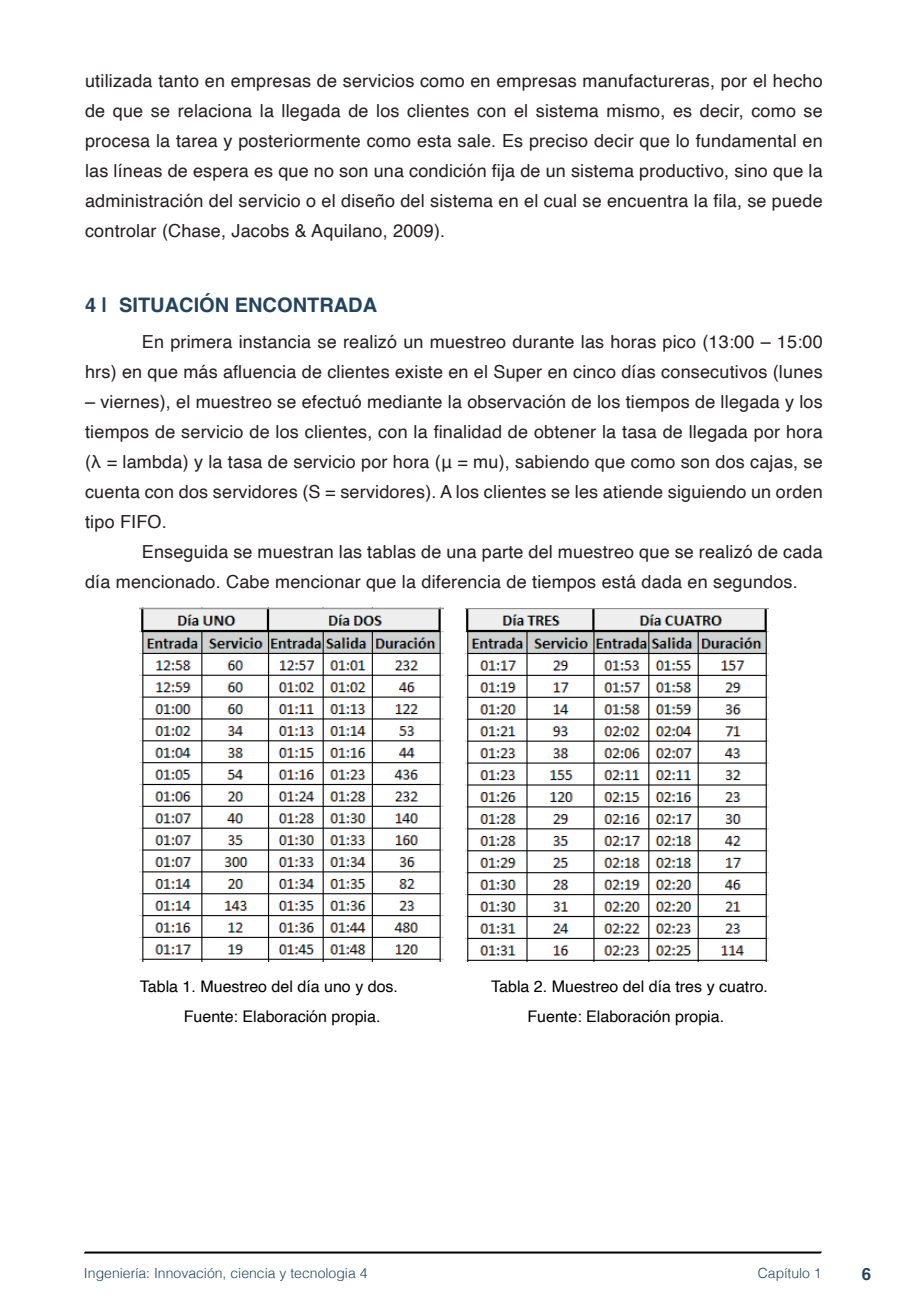
<style>
.page{position:relative;width:908px;height:1304px;background:#fff}
.page>*{position:absolute;margin:0;border:0;box-sizing:border-box;transform-origin:0 0}
.t1{font:700 20px "Helvetica";color:#23445f}
.t2{font:18px/30px "Helvetica";letter-spacing:.01em;color:#231f20;text-align:justify}
.t3{font:700 16.8px "Helvetica";color:#23445f}
.t4{font:16px "Helvetica";color:#000}
.t5{font:300 14px "Helvetica";color:#23445f}
</style>
<div class="page">
<svg style="left:84px;top:1251px;width:737px;height:3px;background:#515151"></svg>
<img style="left:139px;top:608px;width:304px;height:353px">
<img style="left:465px;top:609px;width:303px;height:352px">
<p class="t2" style="left:85px;top:66px;width:738px">utilizada tanto en empresas de servicios como en empresas manufactureras, por el hecho de que se relaciona la llegada de los clientes con el sistema mismo, es decir, como se procesa la tarea y posteriormente como esta sale. Es preciso decir que lo fundamental en las líneas de espera es que no son una condición fija de un sistema productivo, sino que la administración del servicio o el diseño del sistema en el cual se encuentra la fila, se puede controlar (Chase, Jacobs &amp; Aquilano, 2009).</p>
<p class="t1" style="left:85px;top:293px;width:293px">4 | SITUACIÓN ENCONTRADA</p>
<p class="t2" style="left:85px;top:327px;width:738px;text-align:right">En primera instancia se realizó un muestreo durante las horas pico (13:00 – 15:00<br>hrs) en que más afluencia de clientes existe en el Super en cinco días consecutivos (lunes</p>
<p class="t2" style="left:85px;top:387px;width:738px">– viernes), el muestreo se efectuó mediante la observación de los tiempos de llegada y los tiempos de servicio de los clientes, con la finalidad de obtener la tasa de llegada por hora (λ = lambda) y la tasa de servicio por hora (μ = mu), sabiendo que como son dos cajas, se cuenta con dos servidores (S = servidores). A los clientes se les atiende siguiendo un orden tipo FIFO.</p>
<p class="t2" style="left:85px;top:537px;width:738px;text-indent:57px">Enseguida se muestran las tablas de una parte del muestreo que se realizó de cada día mencionado. Cabe mencionar que la diferencia de tiempos está dada en segundos.</p>
<p class="t4" style="left:140px;top:974px;width:259px">Tabla 1. Muestreo del día uno y dos.</p>
<p class="t4" style="left:491px;top:974px;width:278px">Tabla 2. Muestreo del día tres y cuatro.</p>
<p class="t4" style="left:184px;top:1004px;width:198px">Fuente: Elaboración propia.</p>
<p class="t4" style="left:527px;top:1004px;width:198px">Fuente: Elaboración propia.</p>
<p class="t5" style="left:84px;top:1261px;width:285px">Ingeniería: Innovación, ciencia y tecnologia 4</p>
<p class="t5" style="left:757px;top:1261px;width:65px">Capítulo 1</p>
<p class="t3" style="left:861px;top:1264px;width:11px">6</p>
</div>
